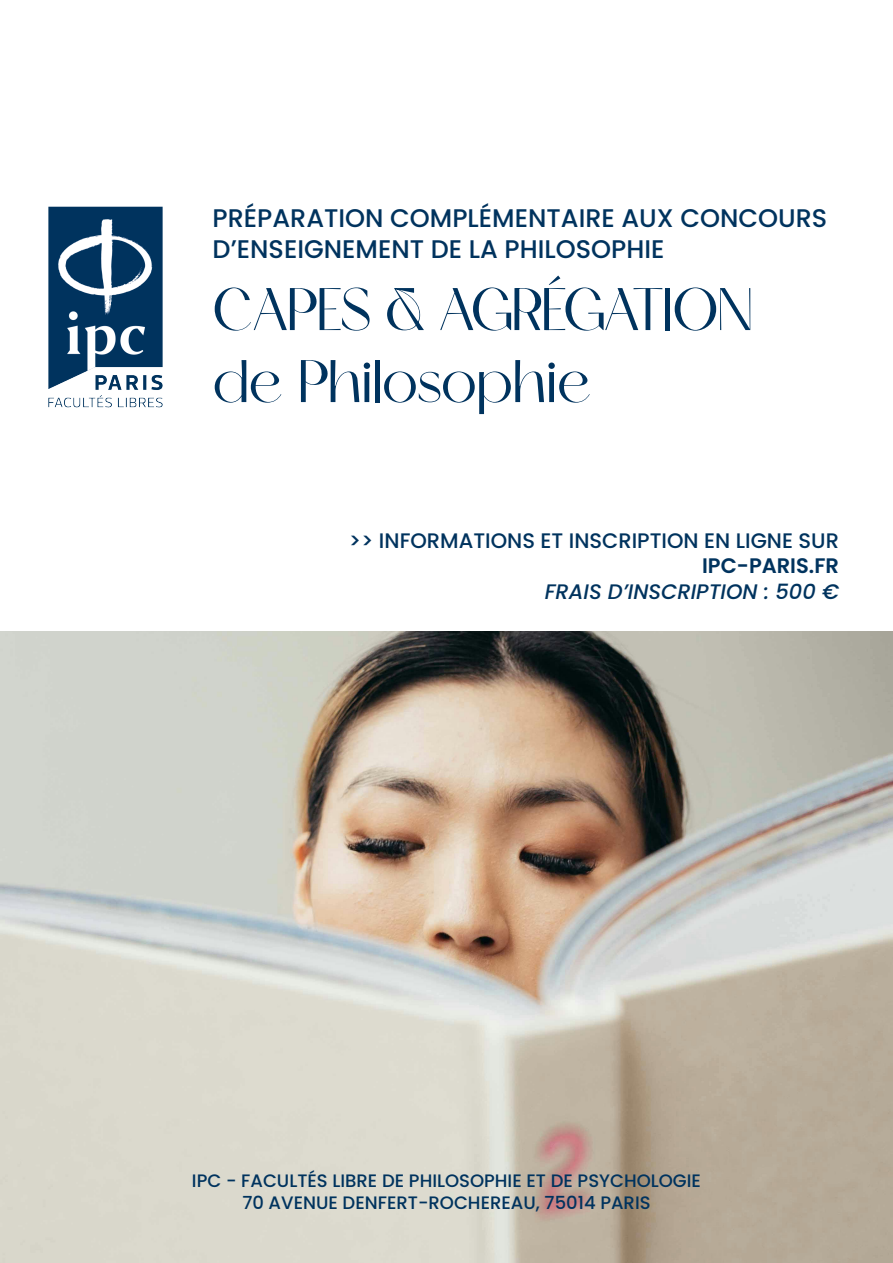
<style>
.page{position:relative;width:893px;height:1263px;background:#fff}
.page>*{position:absolute;margin:0;border:0;box-sizing:border-box;transform-origin:0 0}
.t1{font:60px "Skeina";color:#00335e}
.t2{font:500 25.5px "Poppins";color:#00335e}
.t3{font:500 21px "Poppins";color:#00335e}
.t4{font:italic 500 21px "Poppins";color:#00335e}
.t5{font:600 21px "Poppins";color:#00335e}
.t6{font:500 18px "Poppins";color:#00335e}
</style>
<div class="page">
<img style="left:0;top:631px;width:893px;height:632px">
<img style="left:48px;top:206px;width:115px;height:202px">
<p class="t2" style="left:213px;top:204px;width:616px">PRÉPARATION COMPLÉMENTAIRE AUX CONCOURS</p>
<p class="t2" style="left:213px;top:234px;width:453px">D’ENSEIGNEMENT DE LA PHILOSOPHIE</p>
<p class="t1" style="left:213px;top:275px;width:541px">CAPES &amp; AGRÉGATION</p>
<p class="t1" style="left:213px;top:347px;width:381px">de Philosophie</p>
<p class="t3" style="left:349px;top:529px;width:492px">&gt;&gt; INFORMATIONS ET INSCRIPTION EN LIGNE SUR</p>
<p class="t5" style="left:702px;top:554px;width:138px">IPC-PARIS.FR</p>
<p class="t4" style="left:545px;top:579px;width:296px">FRAIS D’INSCRIPTION : 500 €</p>
<p class="t6" style="left:192px;top:1170px;width:511px">IPC - FACULTÉS LIBRE DE PHILOSOPHIE ET DE PSYCHOLOGIE</p>
<p class="t6" style="left:242px;top:1192px;width:410px">70 AVENUE DENFERT-ROCHEREAU, 75014 PARIS</p>
</div>
